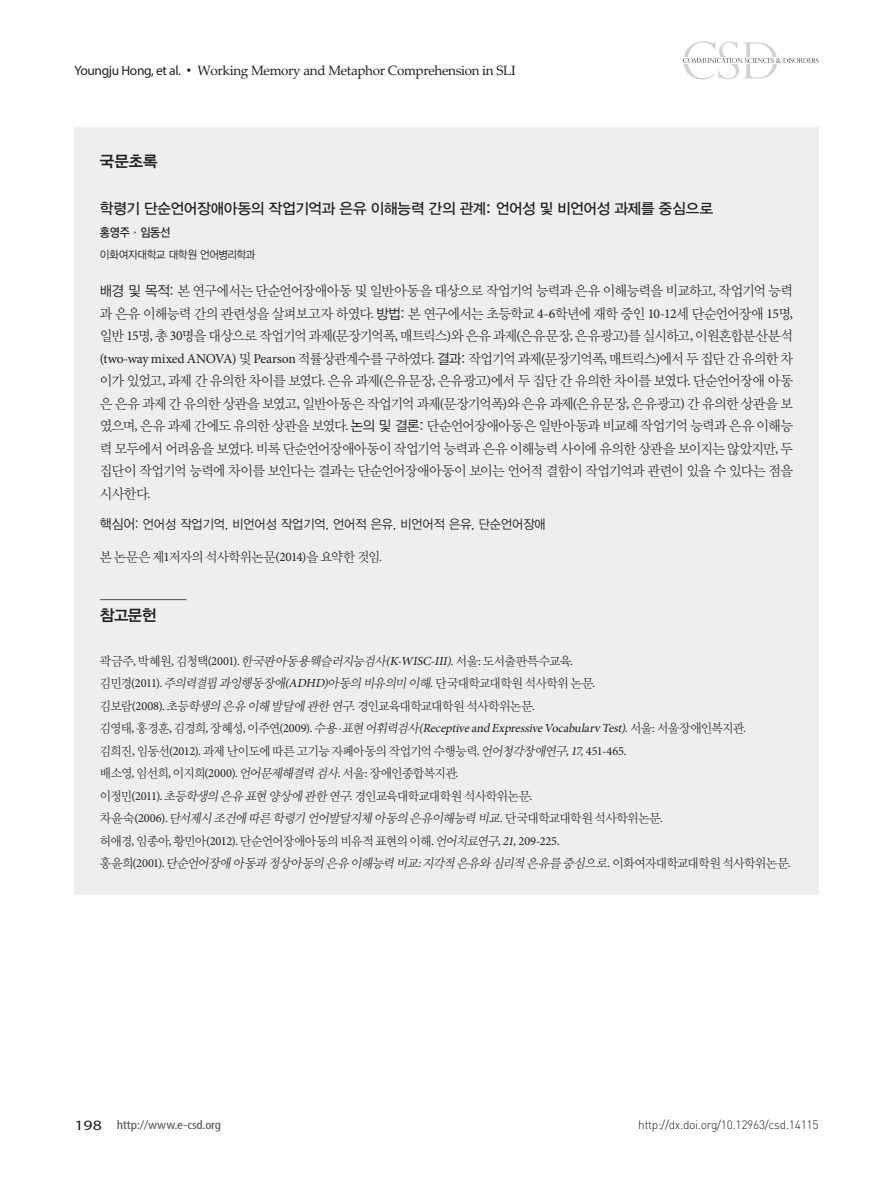
<style>
.page{position:relative;width:893px;height:1191px;background:#fff}
.page>*{position:absolute;margin:0;border:0;box-sizing:border-box;transform-origin:0 0}
.국문초록{font:15.75px "YDIYGO340";color:#231f20}
.본문_대제목{font:15.75px "YDIYGO340";color:#231f20}
.한글초록_제목{font:15px "YDIYGO330";letter-spacing:-.02em;color:#231f20}
.한글초록_본문{font:14.1px/22.5px "YDIY Mj O320";letter-spacing:-.055em;color:#231f20;text-align:justify;scale:.95 1}
.t1{font:13.5px "Palatino Linotype";letter-spacing:-.025em;color:#231f20}
.한글초록_사사표기{font:13.5px "YDIY Mj O320";letter-spacing:-.045em;color:#231f20;scale:.95 1}
.참고문헌_한글{font:12.75px "YDIY Mj O320";letter-spacing:-.05em;color:#231f20;scale:.95 1}
.참고문헌_한글-2{font:italic 12.75px "YDIY Mj O320";letter-spacing:-.03em;color:#231f20;scale:.95 1}
.한글초록_핵심어{font:12.75px "YDVYGO12";color:#231f20;scale:.95 1}
.t2{font:condensed 12.75px "Myriad Pro";letter-spacing:-.015em;color:#57585a;scale:1.25 1}
.참고문헌_한글-3{font:italic 12.3px "Minion Pro";color:#231f20}
.t3{font:300 12px "DIN Pro";letter-spacing:-.025em;color:#231f20}
.한글초록_저자{font:12px "YDIYGO330";letter-spacing:-.025em;color:#231f20;scale:.92 1}
.한글초록_소속{font:11.25px "YDIYGO320";letter-spacing:-.04em;color:#231f20;scale:.93 1}
.s1{font-family:"Myriad Pro"}
.s2{font-family:"Dotum"}
.s3{font-family:"YDIYGO320";font-size:14.25px}
.s4{font-family:"Minion Pro";font-size:13.65px}
.s5{font-size:13.5px}
.s6{font-family:"Minion Pro";font-size:13.05px}
.s7{font-family:"Minion Pro";font-size:12.3px}
.s8{font-style:italic}
.s9{font-family:"Minion Pro";font-style:italic;font-size:12.3px}
.s10{font-style:normal}
.s11{font-family:"Minion Pro";font-style:normal;font-size:12.3px}
.s12{font-family:"YDIY Mj O320";font-style:normal;font-size:12.75px}
.s13{font-family:"YDIY Mj O320";font-size:12.75px}
.s14{font-stretch:normal;font-size:14.25px;color:#231f20}
</style>
<div class="page">
<svg style="left:683px;top:41px;width:135px;height:38px"></svg>
<div style="left:74px;top:128px;width:745px;height:767px;background:#eeeeef"></div>
<hr style="left:100px;top:599px;width:86px;height:1px;background:#57585a">
<p class="t1" style="left:74px;top:61px;width:443px"><span class="s1">Youngju Hong, et al.</span> <span class="s2">•</span> Working Memory and Metaphor Comprehension in SLI</p>
<p class="국문초록" style="left:100px;top:152px;width:59px">국문초록</p>
<p class="한글초록_제목" style="left:100px;top:200px;width:615px">학령기 단순언어장애아동의 작업기억과 은유 이해능력 간의 관계: 언어성 및 비언어성 과제를 중심으로</p>
<p class="한글초록_저자" style="left:100px;top:226px;width:78px">홍영주·임동선</p>
<p class="한글초록_소속" style="left:100px;top:249px;width:168px">이화여자대학교 대학원 언어병리학과</p>
<p class="한글초록_본문" style="left:100px;top:280px;width:731px"><span class="s3">배경 및 목적:</span> 본 연구에서는 단순언어장애아동 및 일반아동을 대상으로 작업기억 능력과 은유 이해능력을 비교하고<span class="s4">,</span> 작업기억 능력 과 은유 이해능력 간의 관련성을 살펴보고자 하였다<span class="s4">.</span> <span class="s3">방법:</span> 본 연구에서는 초등학교 <span class="s4">4-6</span>학년에 재학 중인 <span class="s4">10-12</span>세 단순언어장애 <span class="s4">15</span>명<span class="s4">, </span>일반 <span class="s4">15</span>명<span class="s4">,</span> 총 <span class="s4">30</span>명을 대상으로 작업기억 과제<span class="s4">(</span>문장기억폭<span class="s4">,</span> 매트릭스<span class="s4">)</span>와 은유 과제<span class="s4">(</span>은유문장<span class="s4">,</span> 은유광고<span class="s4">)</span>를 실시하고<span class="s4">,</span> 이원혼합분산분석 <span class="s4">(two-way mixed ANOVA)</span> 및 <span class="s4">Pearson</span> 적률상관계수를 구하였다<span class="s4">.</span> <span class="s3">결과:</span> 작업기억 과제<span class="s4">(</span>문장기억폭<span class="s4">,</span> 매트릭스<span class="s4">)</span>에서 두 집단 간 유의한 차 이가 있었고<span class="s4">,</span> 과제 간 유의한 차이를 보였다<span class="s4">.</span> 은유 과제<span class="s4">(</span>은유문장<span class="s4">,</span> 은유광고<span class="s4">)</span>에서 두 집단 간 유의한 차이를 보였다<span class="s4">.</span> 단순언어장애 아동 은 은유 과제 간 유의한 상관을 보였고<span class="s4">,</span> 일반아동은 작업기억 과제<span class="s4">(</span>문장기억폭<span class="s4">)</span>와 은유 과제<span class="s4">(</span>은유문장<span class="s4">,</span> 은유광고<span class="s4">)</span> 간 유의한 상관을 보 였으며<span class="s4">,</span> 은유 과제 간에도 유의한 상관을 보였다<span class="s4">.</span> <span class="s3">논의 및 결론:</span> 단순언어장애아동은 일반아동과 비교해 작업기억 능력과 은유 이해능 력 모두에서 어려움을 보였다<span class="s4">.</span> 비록 단순언어장애아동이 작업기억 능력과 은유 이해능력 사이에 유의한 상관을 보이지는 않았지만<span class="s4">,</span> 두 집단이 작업기억 능력에 차이를 보인다는 결과는 단순언어장애아동이 보이는 언어적 결함이 작업기억과 관련이 있을 수 있다는 점을 시사한다<span class="s4">.</span></p>
<p class="한글초록_핵심어" style="left:100px;top:516px;width:471px"><span class="s5">핵심어:</span> 언어성 작업기억, 비언어성 작업기억, 언어적 은유, 비언어적 은유, 단순언어장애</p>
<p class="한글초록_사사표기" style="left:100px;top:550px;width:299px">본 논문은 제<span class="s6">1</span>저자의 석사학위논문<span class="s6">(2014)</span>을 요약한 것임<span class="s6">.</span></p>
<p class="본문_대제목" style="left:100px;top:606px;width:58px">참고문헌</p>
<p class="참고문헌_한글" style="left:100px;top:654px;width:499px">곽금주<span class="s7">,</span> 박혜원<span class="s7">,</span> 김청택<span class="s7">(2001).</span> <span class="s8">한국판아동용웩슬러지능검사</span><span class="s9">(K-WISC-III).</span>서울<span class="s7">:</span> 도서출판특수교육<span class="s7">.</span></p>
<p class="참고문헌_한글-2" style="left:100px;top:677px;width:523px"><span class="s10">김민경</span><span class="s11">(2011).</span> 주의력결핍과잉행동장애<span class="s7">(ADHD)</span>아동의비유의미이해<span class="s7">.</span><span class="s10">단국대학교대학원 석사학위 논문</span><span class="s11">.</span></p>
<p class="참고문헌_한글" style="left:100px;top:699px;width:459px">김보람<span class="s7">(2008).</span> <span class="s8">초등학생의은유이해발달에관한 연구</span><span class="s9">.</span>경인교육대학교대학원 석사학위논문<span class="s7">.</span></p>
<p class="참고문헌_한글-3" style="left:100px;top:720px;width:648px"><span class="s12">김영태</span> <span class="s10">,</span> <span class="s12">홍 경 훈</span> <span class="s10">,</span> <span class="s12">김경희</span> <span class="s10">,</span> <span class="s12">장 혜 성</span> <span class="s10">,</span> <span class="s12">이 주연</span><span class="s10">( 2 0 0 9 ) .</span> <span class="s13">수용</span> ·<span class="s13">표현 어휘력검사</span>(Receptiveand ExpressiveVocabularvTest). <span class="s12">서 울</span> <span class="s10">:</span> <span class="s12">서 울 장 애인 복지 관</span><span class="s10">.</span></p>
<p class="참고문헌_한글" style="left:100px;top:744px;width:556px">김희진<span class="s7">,</span> 임동선<span class="s7">(2012).</span> 과제 난이도에 따른 고기능 자폐아동의 작업기억 수행능력<span class="s7">.</span> <span class="s8">언어청각장애연구</span><span class="s9">,17,</span><span class="s7">451-465.</span></p>
<p class="참고문헌_한글" style="left:100px;top:767px;width:379px">배소영<span class="s7">,</span> 임선희<span class="s7">,</span> 이지희<span class="s7">(2000).</span> <span class="s8">언어문제해결력검사</span><span class="s7">.</span> 서울<span class="s7">:</span> 장애인종합복지관<span class="s7">.</span></p>
<p class="참고문헌_한글" style="left:100px;top:789px;width:457px">이정민<span class="s7">(2011).</span> <span class="s8">초등학생의은유표현양상에관한 연구</span><span class="s9">.</span>경인교육대학교대학원 석사학위논문<span class="s7">.</span></p>
<p class="참고문헌_한글-2" style="left:100px;top:812px;width:594px"><span class="s10">차윤숙</span><span class="s11">(2006).</span> 단서제시조건에따른학령기언어발달지체아동의은유이해능력비교<span class="s7">.</span><span class="s10">단국대학교대학원 석사학위논문</span><span class="s11">.</span></p>
<p class="참고문헌_한글" style="left:100px;top:834px;width:485px">허애경<span class="s7">,</span> 임종아<span class="s7">,</span> 황민아<span class="s7">(2012).</span> 단순언어장애아동의 비유적 표현의 이해<span class="s7">.</span> <span class="s8">언어치료연구</span><span class="s9">,21,</span><span class="s7">209-225.</span></p>
<p class="참고문헌_한글-2" style="left:100px;top:857px;width:729px"><span class="s10">홍윤희</span><span class="s11">(2001).</span> 단순언어장애아동과 정상아동의은유이해능력비교<span class="s7">:</span>지각적은유와심리적은유를중심으로<span class="s7">.</span><span class="s10">이화여자대학교대학원 석사학위논문</span><span class="s11">.</span></p>
<p class="t2" style="left:74px;top:1117px;width:119px"><span class="s14">198</span> http://www.e-csd.org</p>
<p class="t3" style="left:638px;top:1116px;width:182px">http://dx.doi.org/10.12963/csd.14115</p>
</div>
